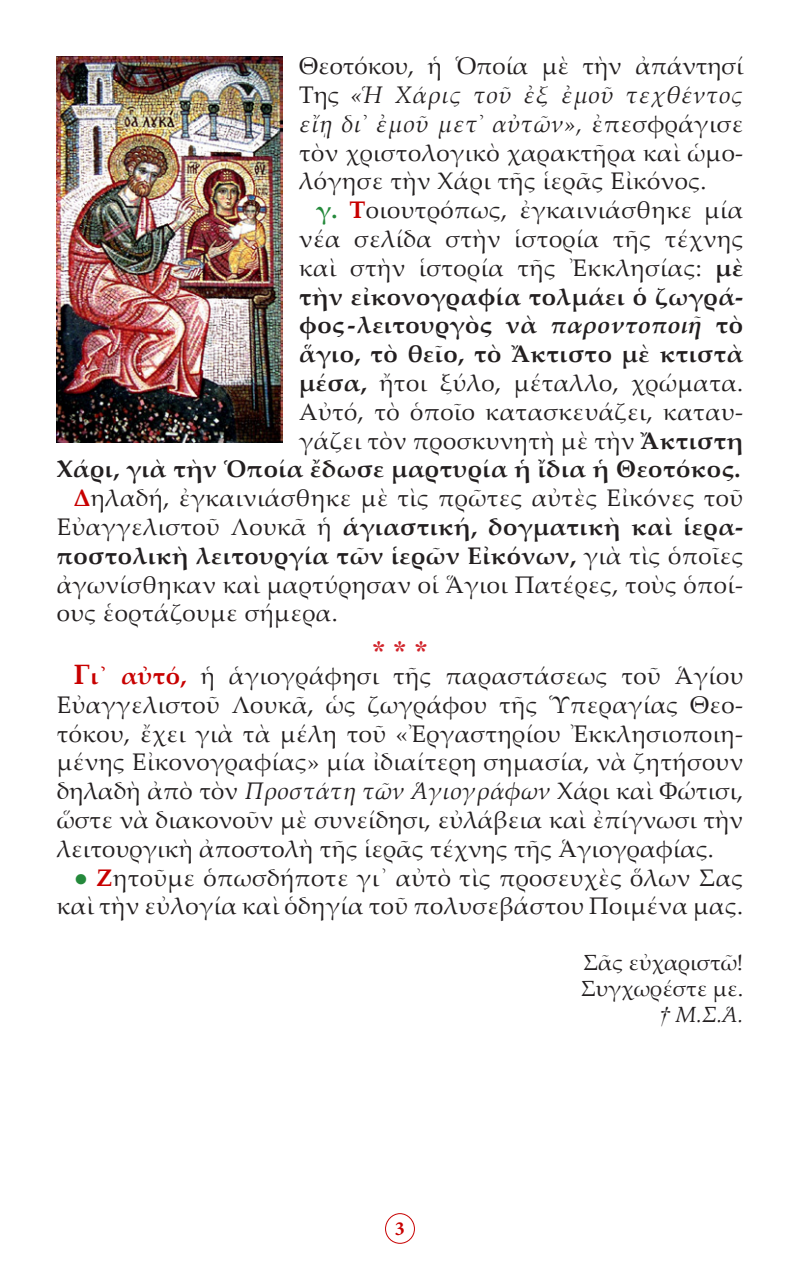
<style>
.page{position:relative;width:800px;height:1270px;background:#fff}
.page>*{position:absolute;margin:0;border:0;box-sizing:border-box;transform-origin:0 0}
.t1{font:28px "CTOS New Times Bold Test 1";color:#d1232a}
.t2{font:24px/28.8px "Palatino Linotype";letter-spacing:.02em;color:#231f20;text-align:justify}
.t3{font:700 24px "Palatino Linotype";letter-spacing:.02em;color:#231f20}
.t4{font:22px/26.4px "Palatino Linotype";color:#231f20;text-align:right}
.t5{font:700 20px "Minion Pro";color:#c80000}
.s1{font-style:italic}
.s2{font-weight:700;color:#24893b}
.s3{font-weight:700;color:#c80000}
.s4{font-weight:700}
.s5{font-weight:400}
.s6{font-weight:700;font-size:28px;color:#c80000}
.s7{font-family:"CTOS New Times Roman Test 1";color:#24893b}
.s8{font-family:"CTOS New Times Italic Test 1"}
</style>
<div class="page">
<div style="left:385px;top:1213px;width:30px;height:31px;border:1px solid #c80000;border-radius:50%"></div>
<img style="left:57px;top:57px;width:225px;height:386px">
<p class="t2" style="left:299px;top:51px;width:446px">Θεοτόκου, ἡ Ὁποία μὲ τὴν ἀπάντησί Της <span class="s1">«Ἡ Χάρις τοῦ ἐξ ἐμοῦ τεχθέντος εἴῃ δι᾿ ἐμοῦ μετ᾿ αὐτῶν»,</span> ἐπεσφράγισε τὸν χριστολογικὸ χαρακτῆρα καὶ ὡμο&shy;λόγησε τὴν Χάρι τῆς ἱερᾶς Εἰκόνος.</p>
<p class="t2" style="left:316px;top:195px;width:429px"><span class="s2">γ.</span> <span class="s3">Τ</span>οιουτρόπως, ἐγκαινιάσθηκε μία</p>
<p class="t2" style="left:299px;top:224px;width:446px">νέα σελίδα στὴν ἱστορία τῆς τέχνης</p>
<p class="t2" style="left:299px;top:252px;width:446px">καὶ στὴν ἱστορία τῆς Ἐκκλησίας: <span class="s4">μὲ</span></p>
<p class="t3" style="left:299px;top:279px;width:446px">τὴν εἰκονογραφία τολμάει ὁ ζωγρά-</p>
<p class="t3" style="left:299px;top:308px;width:446px">φος-λειτουργὸς νὰ <span class="s1">παροντοποιῆ</span> τὸ</p>
<p class="t3" style="left:299px;top:337px;width:446px">ἅγιο, τὸ θεῖο, τὸ Ἄκτιστο μὲ κτιστὰ</p>
<p class="t2" style="left:299px;top:368px;width:446px"><span class="s4">μέσα,</span> ἤτοι ξύλο, μέταλλο, χρώματα.</p>
<p class="t2" style="left:299px;top:396px;width:446px">Αὐτό, τὸ ὁποῖο κατασκευάζει, καταυ-</p>
<p class="t2" style="left:299px;top:425px;width:446px">γάζει τὸν προσκυνητὴ μὲ τὴν <span class="s4">Ἄκτιστη</span></p>
<p class="t3" style="left:57px;top:452px;width:685px">Χάρι, γιὰ τὴν Ὁποία ἔδωσε μαρτυρία ἡ ἴδια ἡ Θεοτόκος.</p>
<p class="t2" style="left:74px;top:483px;width:671px"><span class="s3">Δ</span>ηλαδή, ἐγκαινιάσθηκε μὲ τὶς πρῶτες αὐτὲς Εἰκόνες τοῦ</p>
<p class="t3" style="left:57px;top:510px;width:688px"><span class="s5">Εὐαγγελιστοῦ Λουκᾶ ἡ</span> ἁγιαστική, δογματικὴ καὶ ἱερα-</p>
<p class="t3" style="left:57px;top:539px;width:688px">ποστολικὴ λειτουργία τῶν ἱερῶν Εἰκόνων, <span class="s5">γιὰ τὶς ὁποῖες</span></p>
<p class="t2" style="left:57px;top:569px;width:688px">ἀγωνίσθηκαν καὶ μαρτύρησαν οἱ Ἅγιοι Πατέρες, τοὺς ὁποί-</p>
<p class="t2" style="left:57px;top:598px;width:283px">ους ἑορτάζουμε σήμερα.</p>
<p class="t1" style="left:372px;top:635px;width:57px">* * *</p>
<p class="t2" style="left:57px;top:660px;width:688px;text-indent:17px"><span class="s6">Γ</span><span class="s3">ι᾿ αὐτό,</span> ἡ ἁγιογράφησι τῆς παραστάσεως τοῦ Ἁγίου Εὐαγγελιστοῦ Λουκᾶ, ὡς ζωγράφου τῆς Ὑπεραγίας Θεο&shy;τόκου, ἔχει γιὰ τὰ μέλη τοῦ «Ἐργαστηρίου Ἐκκλησιοποιη&shy;μένης Εἰκονογραφίας» μία ἰδιαίτερη σημασία, νὰ ζητήσουν δηλαδὴ ἀπὸ τὸν <span class="s1">Προστάτη τῶν Ἁγιογράφων</span> Χάρι καὶ Φώτισι, ὥστε νὰ διακονοῦν μὲ συνείδησι, εὐλάβεια καὶ ἐπίγνωσι τὴν λειτουργικὴ ἀποστολὴ τῆς ἱερᾶς τέχνης τῆς Ἁγιογραφίας.</p>
<p class="t2" style="left:57px;top:862px;width:688px;text-align:right"><span class="s7">●</span> <span class="s3">Ζ</span>ητοῦμε ὁπωσδήποτε γι᾿ αὐτὸ τὶς προσευχὲς ὅλων Σας καὶ τὴν εὐλογία καὶ ὁδηγία τοῦ πολυσεβάστου Ποιμένα μας.</p>
<p class="t4" style="left:581px;top:948px;width:164px">Σᾶς εὐχαριστῶ!<br>Συγχωρέστε με. <span class="s8">†</span> <span class="s1">Μ.Σ.Ἁ.</span></p>
<p class="t5" style="left:395px;top:1215px;width:11px">3</p>
</div>
